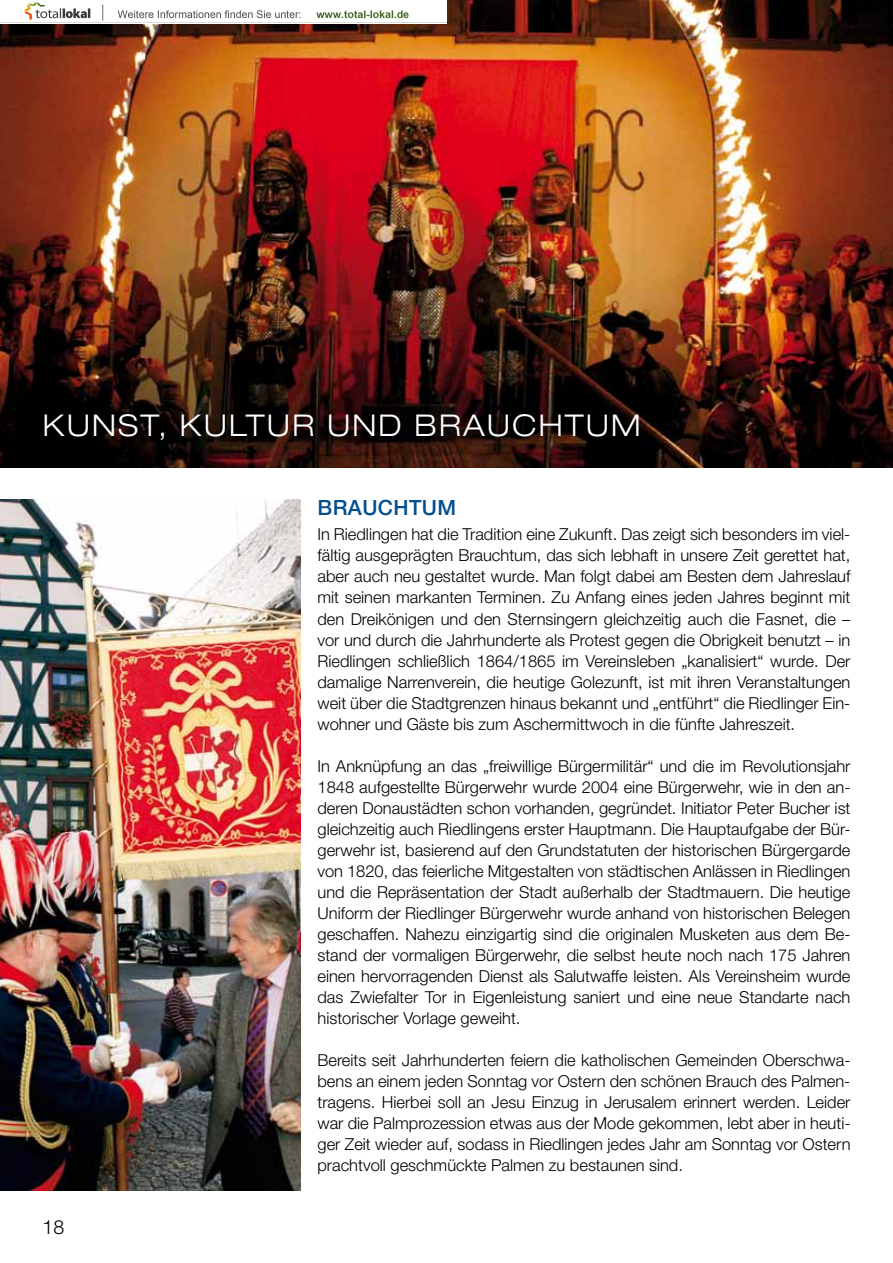
<style>
.page{position:relative;width:893px;height:1263px;background:#fff}
.page>*{position:absolute;margin:0;border:0;box-sizing:border-box;transform-origin:0 0}
.t1{font:300 expanded 30px "Helvetica Neue LT";letter-spacing:.07em;color:#fff}
.t2{font:500 21px "Helvetica Neue LT";color:#004e8f}
.t3{font:300 19.5px "Helvetica Neue LT";color:#000}
.t4{font:300 16.5px/21px "Helvetica Neue LT";color:#000;text-align:justify}
</style>
<div class="page">
<img style="left:0;top:0;width:893px;height:468px">
<img style="left:0;top:500px;width:300px;height:690px">
<img style="left:0;top:0;width:446px;height:24px">
<h1 class="t1" style="left:43px;top:407px;width:24px">KUNST</h1>
<h1 class="t1" style="left:159px;top:407px;width:483px">, KULTUR UND BRAUCHTUM</h1>
<p class="t3" style="left:43px;top:1215px;width:23px">18</p>
<p class="t2" style="left:317px;top:495px;width:137px">BRA UCHTUM</p>
<p class="t4" style="left:317px;top:524px;width:534px">In Riedlingen hat die Tradition eine Zukunft. Das zeigt sich besonders im viel&shy;fältig ausgeprägten Brauchtum, das sich lebhaft in unsere Zeit gerettet hat, aber auch neu gestaltet wurde. Man folgt dabei am Besten dem Jahreslauf mit seinen markanten Terminen. Zu Anfang eines jeden Jahres beginnt mit den Dreikönigen und den Sternsingern gleichzeitig auch die Fasnet, die – vor und durch die Jahrhunderte als Protest gegen die Obrigkeit benutzt – in Riedlingen schließlich 1864/1865 im Vereinsleben „kanalisiert“ wurde. Der damalige Narrenverein, die heutige Golezunft, ist mit ihren Veranstaltungen weit über die Stadtgrenzen hinaus bekannt und „entführt“ die Riedlinger Ein&shy;wohner und Gäste bis zum Aschermittwoch in die fünfte Jahreszeit.</p>
<p class="t4" style="left:317px;top:755px;width:534px">In Anknüpfung an das „freiwillige Bürgermilitär“ und die im Revolutionsjahr 1848 aufgestellte Bürgerwehr wurde 2004 eine Bürgerwehr, wie in den an&shy;deren Donaustädten schon vorhanden, gegründet. Initiator Peter Bucher ist gleichzeitig auch Riedlingens erster Hauptmann. Die Hauptaufgabe der Bür&shy;gerwehr ist, basierend auf den Grundstatuten der historischen Bürgergarde von 1820, das feierliche Mitgestalten von städtischen Anlässen in Riedlingen und die Repräsentation der Stadt außerhalb der Stadtmauern. Die heutige Uniform der Riedlinger Bürgerwehr wurde anhand von historischen Belegen geschaffen. Nahezu einzigartig sind die originalen Musketen aus dem Be&shy;stand der vormaligen Bürgerwehr, die selbst heute noch nach 175 Jahren einen hervorragenden Dienst als Salutwaffe leisten. Als Vereinsheim wurde das Zwiefalter Tor in Eigenleistung saniert und eine neue Standarte nach historischer Vorlage geweiht.</p>
<p class="t4" style="left:317px;top:1049px;width:534px">Bereits seit Jahrhunderten feiern die katholischen Gemeinden Oberschwa&shy;bens an einem jeden Sonntag vor Ostern den schönen Brauch des Palmen&shy;tragens. Hierbei soll an Jesu Einzug in Jerusalem erinnert werden. Leider war die Palmprozession etwas aus der Mode gekommen, lebt aber in heuti&shy;ger Zeit wieder auf, sodass in Riedlingen jedes Jahr am Sonntag vor Ostern prachtvoll geschmückte Palmen zu bestaunen sind.</p>
</div>
